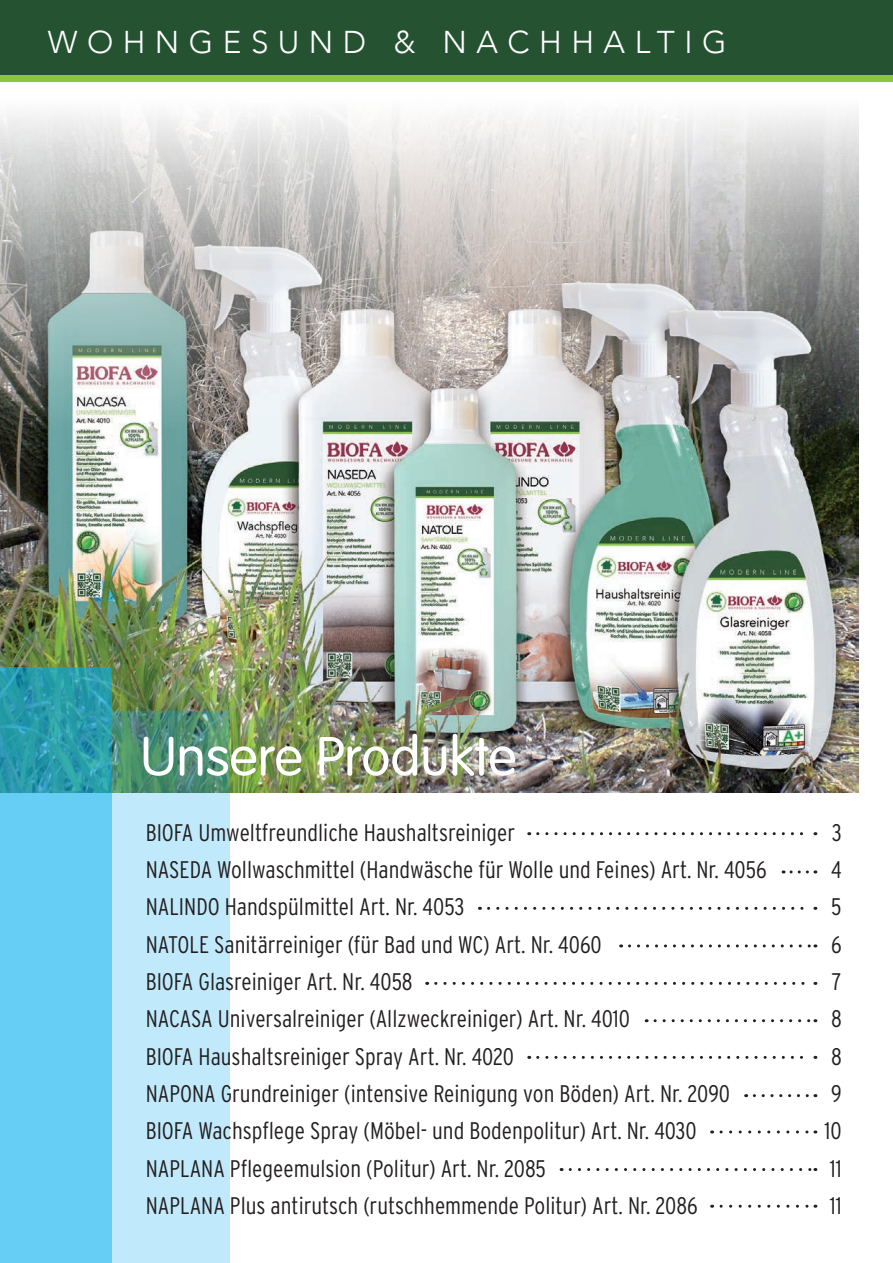
<style>
.page{position:relative;width:893px;height:1263px;background:#fff}
.page>*{position:absolute;margin:0;border:0;box-sizing:border-box;transform-origin:0 0}
.t1{font:300 54px "VAG Rounded Std";color:#fff}
.t2{font:300 31.5px "Avenir";letter-spacing:.3em;color:#fff}
.t3{font:300 condensed 24px "Interstate";color:#231f20}
</style>
<div class="page">
<img style="left:0;top:81px;width:859px;height:712px">
<svg style="left:0;top:74px;width:893px;height:7px;background:#7cb53c"></svg>
<div style="left:0;top:0;width:893px;height:74px;background:#255332"></div>
<svg style="left:0;top:668px;width:112px;height:595px;background:#59c3e5"></svg>
<svg style="left:112px;top:712px;width:118px;height:551px;background:#afdce7"></svg>
<svg style="left:538px;top:832px;width:278px;height:3px"></svg>
<svg style="left:791px;top:870px;width:25px;height:3px"></svg>
<svg style="left:488px;top:907px;width:328px;height:3px"></svg>
<svg style="left:629px;top:944px;width:187px;height:3px"></svg>
<svg style="left:436px;top:982px;width:380px;height:3px"></svg>
<svg style="left:655px;top:1019px;width:161px;height:3px"></svg>
<svg style="left:538px;top:1056px;width:278px;height:3px"></svg>
<svg style="left:754px;top:1094px;width:62px;height:3px"></svg>
<svg style="left:721px;top:1130px;width:95px;height:3px"></svg>
<svg style="left:570px;top:1168px;width:246px;height:3px"></svg>
<svg style="left:721px;top:1205px;width:95px;height:3px"></svg>
<h2 class="t2" style="left:48px;top:23px;width:680px">WOHNGESUND &amp; NACHHALTIG</h2>
<h1 class="t1" style="left:141px;top:726px;width:378px">Unsere Produkte</h1>
<p class="t3" style="left:146px;top:818px;width:371px">BIOFA Umweltfreundliche Haushaltsreiniger</p>
<p class="t3" style="left:832px;top:818px;width:12px">3</p>
<p class="t3" style="left:146px;top:855px;width:623px">NASEDA Wollwaschmittel (Handwäsche für Wolle und Feines) Art. Nr. 4056</p>
<p class="t3" style="left:831px;top:855px;width:12px">4</p>
<p class="t3" style="left:146px;top:892px;width:320px">NALINDO Handspülmittel Art. Nr. 4053</p>
<p class="t3" style="left:831px;top:892px;width:12px">5</p>
<p class="t3" style="left:146px;top:930px;width:458px">NATOLE Sanitärreiniger (für Bad und WC) Art. Nr. 4060</p>
<p class="t3" style="left:831px;top:930px;width:12px">6</p>
<p class="t3" style="left:146px;top:967px;width:268px">BIOFA Glasreiniger Art. Nr. 4058</p>
<p class="t3" style="left:832px;top:967px;width:11px">7</p>
<p class="t3" style="left:146px;top:1004px;width:486px">NACASA Universalreiniger (Allzweckreiniger) Art. Nr. 4010</p>
<p class="t3" style="left:831px;top:1004px;width:12px">8</p>
<p class="t3" style="left:146px;top:1041px;width:370px">BIOFA Haushaltsreiniger Spray Art. Nr. 4020</p>
<p class="t3" style="left:831px;top:1041px;width:12px">8</p>
<p class="t3" style="left:146px;top:1079px;width:586px">NAPONA Grundreiniger (intensive Reinigung von Böden) Art. Nr. 2090</p>
<p class="t3" style="left:831px;top:1079px;width:12px">9</p>
<p class="t3" style="left:146px;top:1116px;width:552px">BIOFA Wachspflege Spray (Möbel- und Bodenpolitur) Art. Nr. 4030</p>
<p class="t3" style="left:825px;top:1116px;width:19px">10</p>
<p class="t3" style="left:146px;top:1153px;width:402px">NAPLANA Pflegeemulsion (Politur) Art. Nr. 2085</p>
<p class="t3" style="left:830px;top:1153px;width:13px">11</p>
<p class="t3" style="left:146px;top:1191px;width:553px">NAPLANA Plus antirutsch (rutschhemmende Politur) Art. Nr. 2086</p>
<p class="t3" style="left:830px;top:1191px;width:13px">11</p>
</div>
